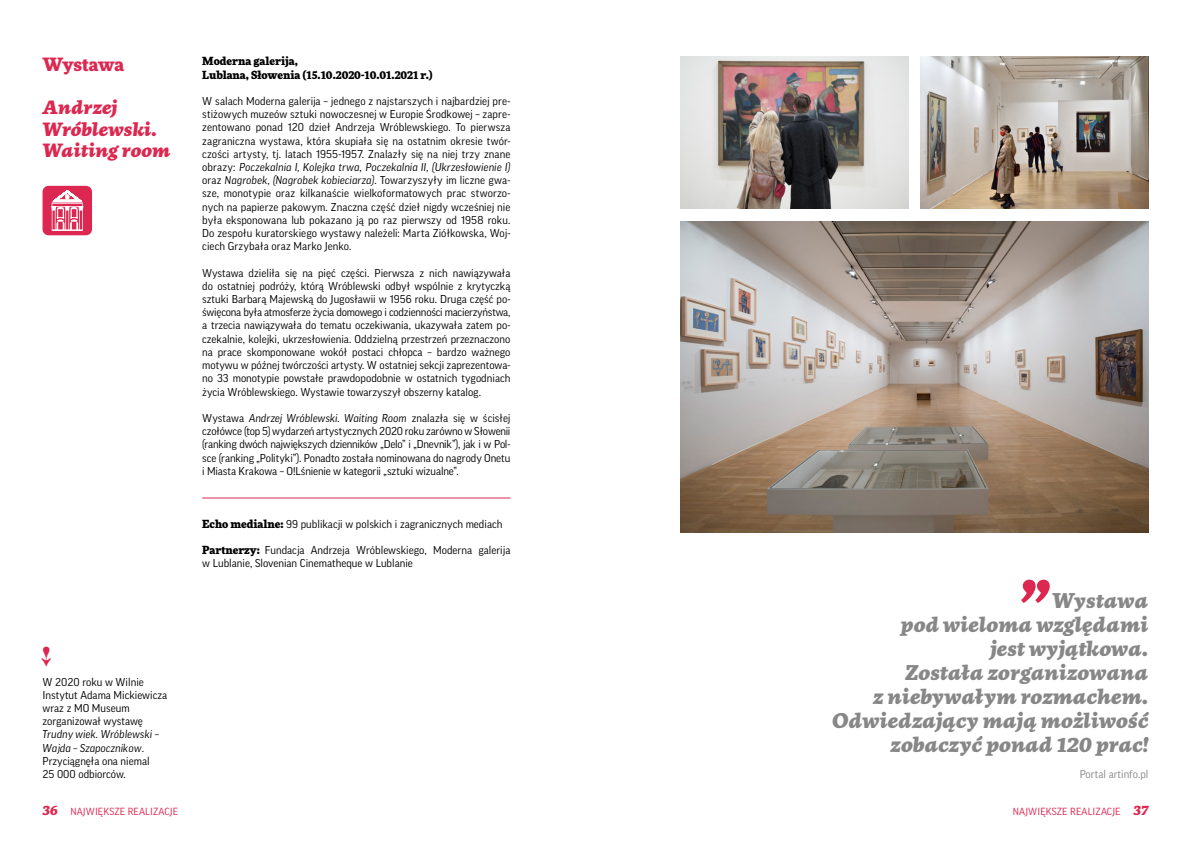
<style>
.page{position:relative;width:1191px;height:842px;background:#fff}
.page>*{position:absolute;margin:0;border:0;box-sizing:border-box;transform-origin:0 0}
.t1{font:italic 900 expanded 67.5px "More Pro";color:#dc2850}
.t2{font:italic 900 expanded 20px/24px "More Pro";color:#878787;text-align:right}
.t3{font:italic 900 expanded 18px/21.6px "More Pro";color:#dc2850}
.t4{font:900 18px "More Pro";letter-spacing:-.005em;color:#dc2850}
.t5{font:11px/13.2px "Good Pro";color:#000;text-align:justify}
.t6{font:italic 11px/13.2px "Good Pro";color:#000}
.t7{font:900 11px/13.2px "More Pro";color:#000}
.t8{font:11px "Good Pro";color:#878787}
.t9{font:10px "Good Pro";letter-spacing:.01em;color:#dc2850}
.s1{font-style:italic}
.s2{font-family:"More Pro";font-weight:900}
.s3{font-style:normal}
.s4{font-family:"More Pro";font-weight:900;font-style:italic;font-stretch:expanded;font-size:13px}
</style>
<div class="page">
<hr style="left:202px;top:497px;width:308px;height:1px;background:#dc2850">
<img style="left:680px;top:57px;width:229px;height:152px">
<img style="left:680px;top:221px;width:468px;height:312px">
<img style="left:920px;top:57px;width:228px;height:152px">
<div style="left:43px;top:186px;width:49px;height:49px;background:#dc2850;border-radius:6px"></div>
<svg style="left:51px;top:190px;width:32px;height:41px"></svg>
<h3 class="t4" style="left:43px;top:50px;width:83px">Wystawa</h3>
<h3 class="t3" style="left:43px;top:95px;width:129px">Andrzej<br>Wróblewski.<br>Waiting room</h3>
<p class="t7" style="left:202px;top:54px;width:232px">Moderna galerija,<br>Lublana, Słowenia (15.10.2020-10.01.2021 r.)</p>
<p class="t5" style="left:202px;top:94px;width:310px">W salach Moderna galerija – jednego z najstarszych i najbardziej pre&shy;stiżowych muzeów sztuki nowoczesnej w Europie Środkowej – zapre&shy;zentowano ponad 120 dzieł Andrzeja Wróblewskiego. To pierwsza zagraniczna wystawa, która skupiała się na ostatnim okresie twór&shy;czości artysty, tj. latach 1955-1957. Znalazły się na niej trzy znane obrazy: <span class="s1">Poczekalnia I, Kolejka trwa</span>, <span class="s1">Poczekalnia II, (Ukrzesłowienie I) </span>oraz <span class="s1">Nagrobek, (Nagrobek kobieciarza)</span>. Towarzyszyły im liczne gwa&shy;sze, monotypie oraz kilkanaście wielkoformatowych prac stworzo&shy;nych na papierze pakowym. Znaczna część dzieł nigdy wcześniej nie była eksponowana lub pokazano ją po raz pierwszy od 1958 roku.<br>Do zespołu kuratorskiego wystawy należeli: Marta Ziółkowska, Woj&shy;ciech Grzybała oraz Marko Jenko.</p>
<p class="t5" style="left:202px;top:266px;width:310px">Wystawa dzieliła się na pięć części. Pierwsza z nich nawiązywała do ostatniej podróży, którą Wróblewski odbył wspólnie z krytyczką sztuki Barbarą Majewską do Jugosławii w 1956 roku. Druga część po&shy;święcona była atmosferze życia domowego i codzienności macierzyństwa, a trzecia nawiązywała do tematu oczekiwania, ukazywała zatem po&shy;czekalnie, kolejki, ukrzesłowienia. Oddzielną przestrzeń przeznaczono na prace skomponowane wokół postaci chłopca – bardzo ważnego motywu w późnej twórczości artysty. W ostatniej sekcji zaprezentowa&shy;no 33 monotypie powstałe prawdopodobnie w ostatnich tygodniach życia Wróblewskiego. Wystawie towarzyszył obszerny katalog.</p>
<p class="t5" style="left:202px;top:411px;width:310px">Wystawa <span class="s1">Andrzej Wróblewski. Waiting Room</span> znalazła się w ścisłej czołówce (top 5) wydarzeń artystycznych 2020 roku zarówno w Słowenii (ranking dwóch największych dzienników „Delo” i „Dnevnik”), jak i w Pol&shy;sce (ranking „Polityki”). Ponadto została nominowana do nagrody Onetu i Miasta Krakowa – O!Lśnienie w kategorii „sztuki wizualne”.</p>
<p class="t5" style="left:202px;top:517px;width:302px"><span class="s2">Echo medialne:</span> 99 publikacji w polskich i zagranicznych mediach</p>
<p class="t5" style="left:202px;top:543px;width:310px"><span class="s2">Partnerzy:</span> Fundacja Andrzeja Wróblewskiego, Moderna galerija w Lublanie, Slovenian Cinematheque w Lublanie</p>
<p class="t5" style="left:43px;top:675px;width:126px;text-align:left">W 2020 roku w Wilnie<br>Instytut Adama Mickiewicza wraz z MO Museum zorganizował wystawę</p>
<p class="t6" style="left:43px;top:728px;width:118px">Trudny wiek. Wróblewski –<br>Wajda – Szapocznikow<span class="s3">.<br>Przyciągnęła ona niemal<br>25 000 odbiorców.</span></p>
<h1 class="t1" style="left:1021px;top:514px;width:34px">„</h1>
<h2 class="t2" style="left:832px;top:586px;width:318px">Wystawa<br>pod wieloma względami<br>jest wyjątkowa.<br>Została zorganizowana<br>z niebywałym rozmachem.<br>Odwiedzający mają możliwość zobaczyć ponad 120 prac!</h2>
<p class="t8" style="left:1079px;top:768px;width:70px">Portal artinfo.pl</p>
<p class="t9" style="left:43px;top:806px;width:137px"><span class="s4">36</span> NAJWIĘKSZE REALIZACJE</p>
<p class="t9" style="left:1012px;top:806px;width:137px">NAJWIĘKSZE REALIZACJE <span class="s4">37</span></p>
</div>
